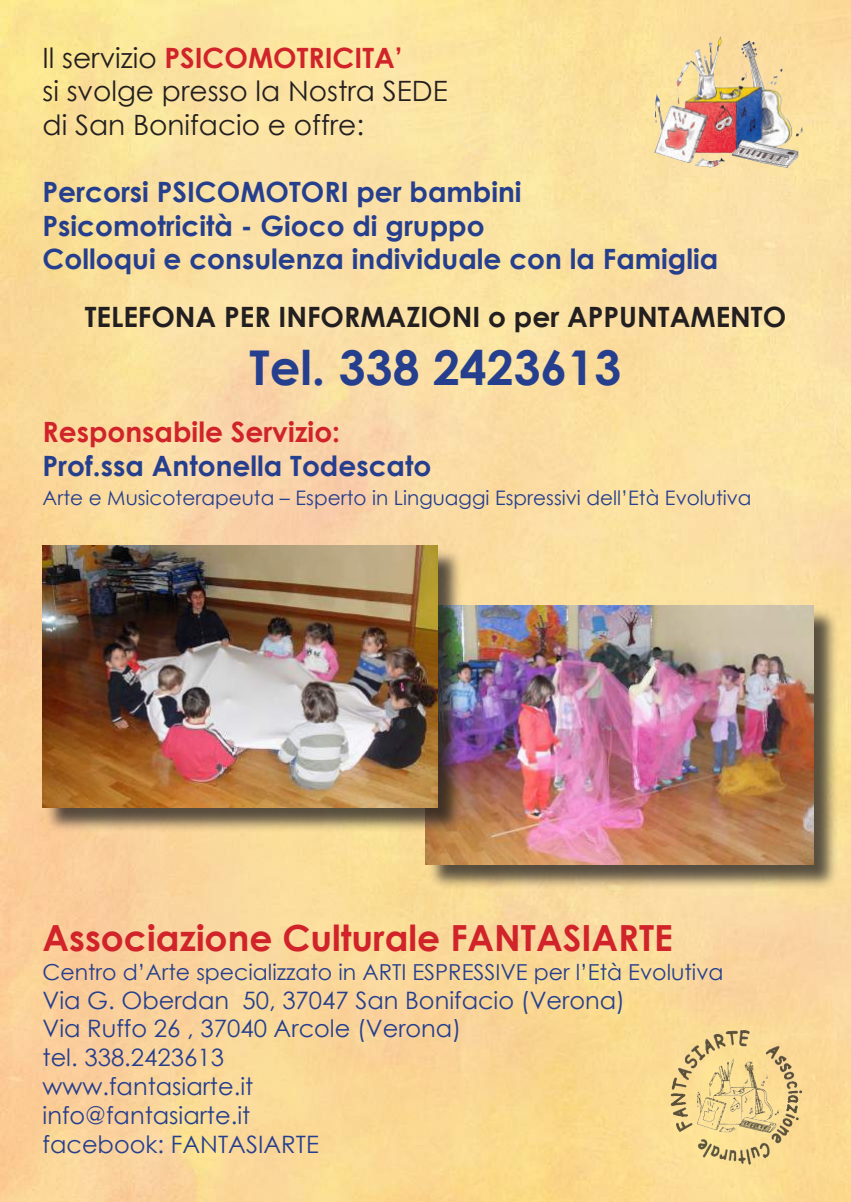
<style>
.page{position:relative;width:851px;height:1202px;background:#fff}
.page>*{position:absolute;margin:0;border:0;box-sizing:border-box;transform-origin:0 0}
.t1{font:700 48px "Century Gothic";color:#253f8e}
.t2{font:700 36px "Century Gothic";color:#d1232a}
.t3{font:700 28px/33.6px "Century Gothic";color:#253f8e}
.t4{font:28px/33.6px "Century Gothic";color:#231f20}
.t5{font:700 28px "Century Gothic";color:#231f20}
.t6{font:700 28px "Century Gothic";color:#d1232a}
.t7{font:24px/28.8px "Century Gothic";color:#253f8e}
.t8{font:22px "Century Gothic";color:#253f8e}
.t9{font:20px "Century Gothic";color:#253f8e}
.s1{font-weight:700;color:#d1232a}
</style>
<div class="page">
<img style="left:0;top:0;width:850px;height:1202px">
<img style="left:669px;top:1028px;width:135px;height:138px">
<div style="left:428px;top:608px;width:410px;height:282px;background:#231f20;opacity:.75"></div>
<img style="left:425px;top:605px;width:388px;height:260px">
<div style="left:45px;top:548px;width:417px;height:285px;background:#231f20;opacity:.75"></div>
<img style="left:43px;top:546px;width:394px;height:261px">
<img style="left:650px;top:33px;width:155px;height:138px">
<p class="t4" style="left:43px;top:40px;width:406px">Il servizio <span class="s1">PSICOMOTRICITA’<br></span>si svolge presso la Nostra SEDE di San Bonifacio e offre:</p>
<p class="t3" style="left:43px;top:174px;width:677px">Percorsi PSICOMOTORI per bambini<br>Psicomotricità - Gioco di gruppo<br>Colloqui e consulenza individuale con la Famiglia</p>
<p class="t5" style="left:85px;top:296px;width:703px">TELEFONA PER INFORMAZIONI o per APPUNTAMENTO</p>
<h1 class="t1" style="left:249px;top:331px;width:373px">Tel. 338 2423613</h1>
<p class="t6" style="left:43px;top:411px;width:299px">Responsabile Servizio:</p>
<p class="t3" style="left:43px;top:448px;width:390px">Prof.ssa Antonella Todescato</p>
<p class="t9" style="left:43px;top:483px;width:710px">Arte e Musicoterapeuta – Esperto in Linguaggi Espressivi dell’Età Evolutiva</p>
<h2 class="t2" style="left:43px;top:911px;width:631px">Associazione Culturale FANTASIARTE</h2>
<p class="t8" style="left:43px;top:956px;width:682px">Centro d’Arte specializzato in ARTI ESPRESSIVE per l’Età Evolutiva</p>
<p class="t7" style="left:43px;top:985px;width:584px">Via G. Oberdan 50, 37047 San Bonifacio (Verona)<br>Via Ruffo 26 , 37040 Arcole (Verona)<br>tel. 338.2423613<br>www.fantasiarte.it<br>info@fantasiarte.it<br>facebook: FANTASIARTE</p>
</div>
